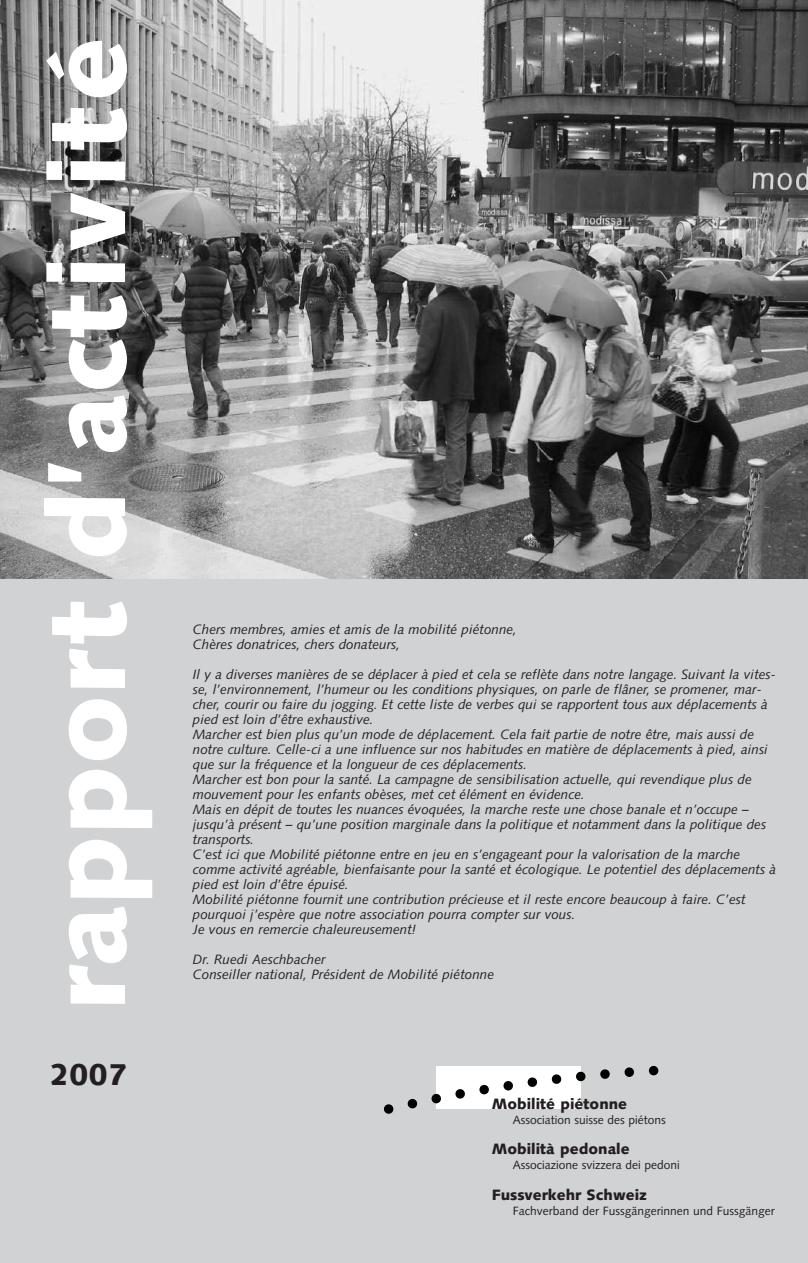
<style>
.page{position:relative;width:808px;height:1263px;background:#d1d2d4}
.page>*{position:absolute;margin:0;border:0;box-sizing:border-box;transform-origin:0 0}
.t1{font:900 108px "Syntax";color:#fff}
.t2{font:900 30px "Syntax";color:#231f20}
.t3{font:900 15px "Syntax";color:#231f20}
.t4{font:italic 13.5px/15px "Syntax";color:#231f20}
.t5{font:12px "Syntax";color:#231f20}
</style>
<div class="page">
<img style="left:0;top:0;width:808px;height:578px">
<svg style="left:383px;top:1065px;width:276px;height:49px"></svg>
<h1 class="t1" style="left:44px;top:1010px;width:975px;rotate:-90deg">rapport d’activité</h1>
<h2 class="t2" style="left:50px;top:1062px;width:79px">2007</h2>
<p class="t4" style="left:193px;top:623px;width:326px">Chers membres, amies et amis de la mobilité piétonne,<br>Chères donatrices, chers donateurs,</p>
<p class="t4" style="left:193px;top:668px;width:585px">Il y a diverses manières de se déplacer à pied et cela se reflète dans notre langage. Suivant la vites&shy;se, l’environnement, l’humeur ou les conditions physiques, on parle de flâner, se promener, mar&shy;cher, courir ou faire du jogging. Et cette liste de verbes qui se rapportent tous aux déplacements à pied est loin d’être exhaustive.<br>Marcher est bien plus qu’un mode de déplacement. Cela fait partie de notre être, mais aussi de notre culture. Celle-ci a une influence sur nos habitudes en matière de déplacements à pied, ainsi que sur la fréquence et la longueur de ces déplacements.<br>Marcher est bon pour la santé. La campagne de sensibilisation actuelle, qui revendique plus de mouvement pour les enfants obèses, met cet élément en évidence.<br>Mais en dépit de toutes les nuances évoquées, la marche reste une chose banale et n’occupe – jusqu’à présent – qu’une position marginale dans la politique et notamment dans la politique des transports.<br>C’est ici que Mobilité piétonne entre en jeu en s’engageant pour la valorisation de la marche comme activité agréable, bienfaisante pour la santé et écologique. Le potentiel des déplacements à pied est loin d’être épuisé.<br>Mobilité piétonne fournit une contribution précieuse et il reste encore beaucoup à faire. C’est pourquoi j’espère que notre association pourra compter sur vous.<br>Je vous en remercie chaleureusement!</p>
<p class="t4" style="left:193px;top:953px;width:303px">Dr. Ruedi Aeschbacher<br>Conseiller national, Président de Mobilité piétonne</p>
<p class="t3" style="left:492px;top:1098px;width:137px">Mobilité piétonne</p>
<p class="t5" style="left:513px;top:1115px;width:155px">Association suisse des piétons</p>
<p class="t3" style="left:492px;top:1143px;width:139px">Mobilità pedonale</p>
<p class="t5" style="left:513px;top:1160px;width:169px">Associazione svizzera dei pedoni</p>
<p class="t3" style="left:492px;top:1188px;width:157px">Fussverkehr Schweiz</p>
<p class="t5" style="left:513px;top:1205px;width:264px">Fachverband der Fussgängerinnen und Fussgänger</p>
</div>
